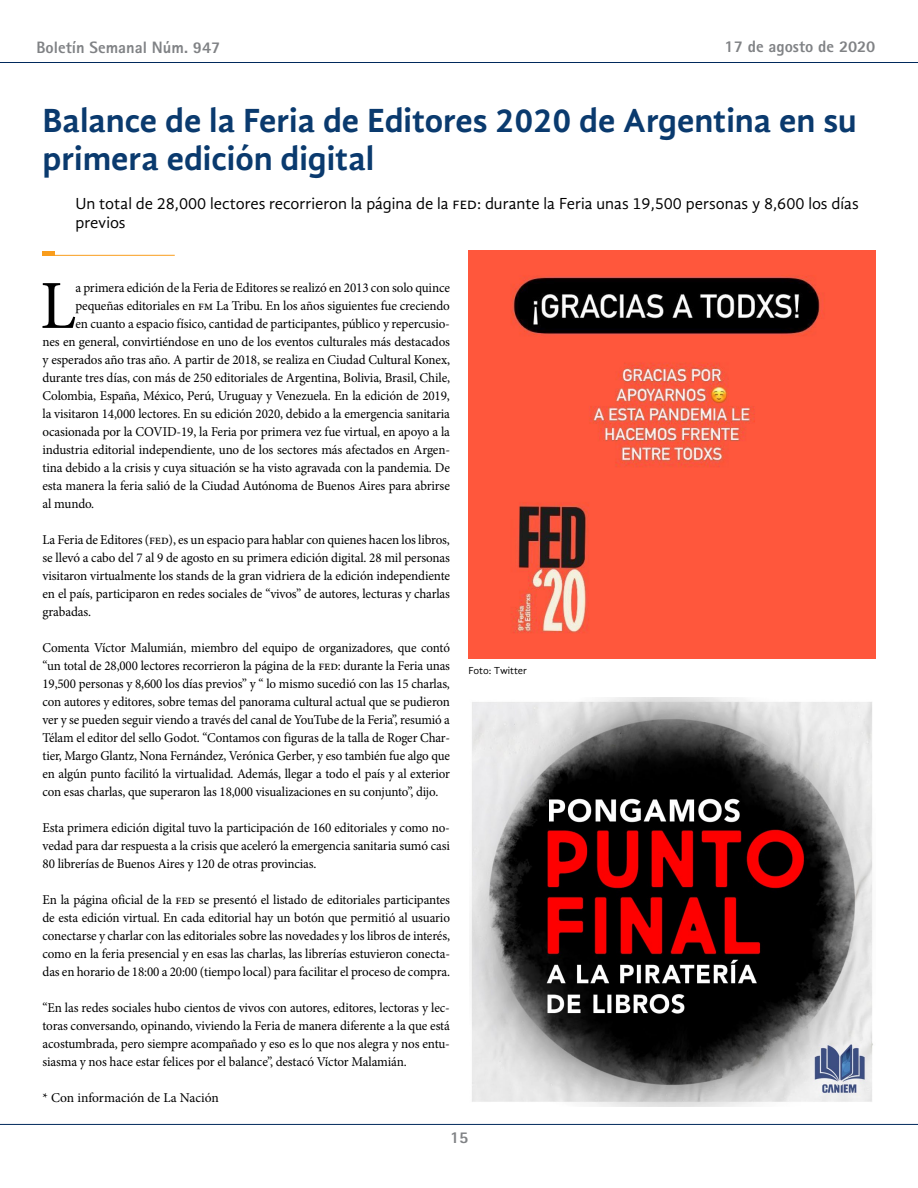
<style>
.page{position:relative;width:918px;height:1188px;background:#fff}
.page>*{position:absolute;margin:0;border:0;box-sizing:border-box;transform-origin:0 0}
.t1{font:68.85px "Minion Pro";color:#000}
.t2{font:700 34.5px/37.5px "Gandhi Sans";color:#0a3a6e}
.t3{font:16.5px/19.5px "Gandhi Sans";color:#000}
.t4{font:800 16.5px "Rotis Sans Serif Std";color:#808285}
.t5{font:13.5px/18px "Minion Pro";letter-spacing:-.015em;color:#000;text-align:justify}
.t6{font:13.5px/18px "Minion Pro";letter-spacing:-.015em;color:#000;text-align:justify;scale:.96 1}
.t7{font:10.5px "Gandhi Sans";letter-spacing:-.01em;color:#000}
</style>
<div class="page">
<hr style="left:0;top:62px;width:918px;height:1px;background:#00295c">
<hr style="left:0;top:1124px;width:918px;height:1px;background:#00295c">
<hr style="left:43px;top:255px;width:132px;height:1px;background:#f99d1c">
<hr style="left:43px;top:252px;width:12px;height:4px;background:#f99d1c">
<img style="left:468px;top:251px;width:407px;height:408px">
<img style="left:470px;top:697px;width:403px;height:409px">
<p class="t4" style="left:36px;top:37px;width:185px">Boletín Semanal Núm. 947</p>
<p class="t4" style="left:725px;top:36px;width:152px">17 de agosto de 2020</p>
<h2 class="t2" style="left:43px;top:102px;width:816px">Balance de la Feria de Editores 2020 de Argentina en su primera edición digital</h2>
<p class="t3" style="left:75px;top:193px;width:785px">Un total de 28,000 lectores recorrieron la página de la fed: durante la Feria unas 19,500 personas y 8,600 los días previos</p>
<h1 class="t1" style="left:40px;top:260px;width:37px">L</h1>
<p class="t5" style="left:75px;top:279px;width:376px">a primera edición de la Feria de Editores se realizó en 2013 con solo quince</p>
<p class="t5" style="left:75px;top:297px;width:376px">pequeñas editoriales en fm La Tribu. En los años siguientes fue creciendo</p>
<p class="t5" style="left:75px;top:315px;width:376px">en cuanto a espacio físico, cantidad de participantes, público y repercusio-</p>
<p class="t5" style="left:43px;top:333px;width:409px">nes en general, convirtiéndose en uno de los eventos culturales más destacados</p>
<p class="t5" style="left:43px;top:351px;width:409px">y esperados año tras año. A partir de 2018, se realiza en Ciudad Cultural Konex,</p>
<p class="t5" style="left:43px;top:369px;width:409px">durante tres días, con más de 250 editoriales de Argentina, Bolivia, Brasil, Chile,</p>
<p class="t5" style="left:43px;top:387px;width:409px">Colombia, España, México, Perú, Uruguay y Venezuela. En la edición de 2019,</p>
<p class="t5" style="left:43px;top:405px;width:409px">la visitaron 14,000 lectores. En su edición 2020, debido a la emergencia sanitaria</p>
<p class="t5" style="left:43px;top:423px;width:409px">ocasionada por la COVID-19, la Feria por primera vez fue virtual, en apoyo a la</p>
<p class="t5" style="left:43px;top:441px;width:409px">industria editorial independiente, uno de los sectores más afectados en Argen-</p>
<p class="t5" style="left:43px;top:459px;width:409px">tina debido a la crisis y cuya situación se ha visto agravada con la pandemia. De</p>
<p class="t5" style="left:43px;top:477px;width:409px">esta manera la feria salió de la Ciudad Autónoma de Buenos Aires para abrirse</p>
<p class="t5" style="left:43px;top:495px;width:53px">al mundo.</p>
<p class="t5" style="left:43px;top:531px;width:409px">La Feria de Editores (fed), es un espacio para hablar con quienes hacen los libros, se llevó a cabo del 7 al 9 de agosto en su primera edición digital. 28 mil personas visitaron virtualmente los stands de la gran vidriera de la edición independiente en el país, participaron en redes sociales de “vivos” de autores, lecturas y charlas grabadas.</p>
<p class="t6" style="left:43px;top:639px;width:426px">Comenta Víctor Malumián, miembro del equipo de organizadores, que contó “un total de 28,000 lectores recorrieron la página de la fed: durante la Feria unas 19,500 personas y 8,600 los días previos” y “ lo mismo sucedió con las 15 charlas, con autores y editores, sobre temas del panorama cultural actual que se pudieron ver y se pueden seguir viendo a través del canal de YouTube de la Feria”, resumió a Télam el editor del sello Godot. “Contamos con figuras de la talla de Roger Char&shy;tier, Margo Glantz, Nona Fernández, Verónica Gerber, y eso también fue algo que en algún punto facilitó la virtualidad. Además, llegar a todo el país y al exterior con esas charlas, que superaron las 18,000 visualizaciones en su conjunto”, dijo.</p>
<p class="t5" style="left:43px;top:819px;width:409px">Esta primera edición digital tuvo la participación de 160 editoriales y como no&shy;vedad para dar respuesta a la crisis que aceleró la emergencia sanitaria sumó casi 80 librerías de Buenos Aires y 120 de otras provincias.</p>
<p class="t5" style="left:43px;top:891px;width:409px">En la página oficial de la fed se presentó el listado de editoriales participantes de esta edición virtual. En cada editorial hay un botón que permitió al usuario conectarse y charlar con las editoriales sobre las novedades y los libros de interés, como en la feria presencial y en esas las charlas, las librerías estuvieron conecta&shy;das en horario de 18:00 a 20:00 (tiempo local) para facilitar el proceso de compra.</p>
<p class="t5" style="left:43px;top:999px;width:409px">“En las redes sociales hubo cientos de vivos con autores, editores, lectoras y lec&shy;toras conversando, opinando, viviendo la Feria de manera diferente a la que está acostumbrada, pero siempre acompañado y eso es lo que nos alegra y nos entu&shy;siasma y nos hace estar felices por el balance”, destacó Víctor Malamián.</p>
<p class="t5" style="left:43px;top:1089px;width:178px">* Con información de La Nación</p>
<p class="t7" style="left:469px;top:664px;width:60px">Foto: Twitter</p>
<p class="t4" style="left:450px;top:1127px;width:20px">15</p>
</div>
